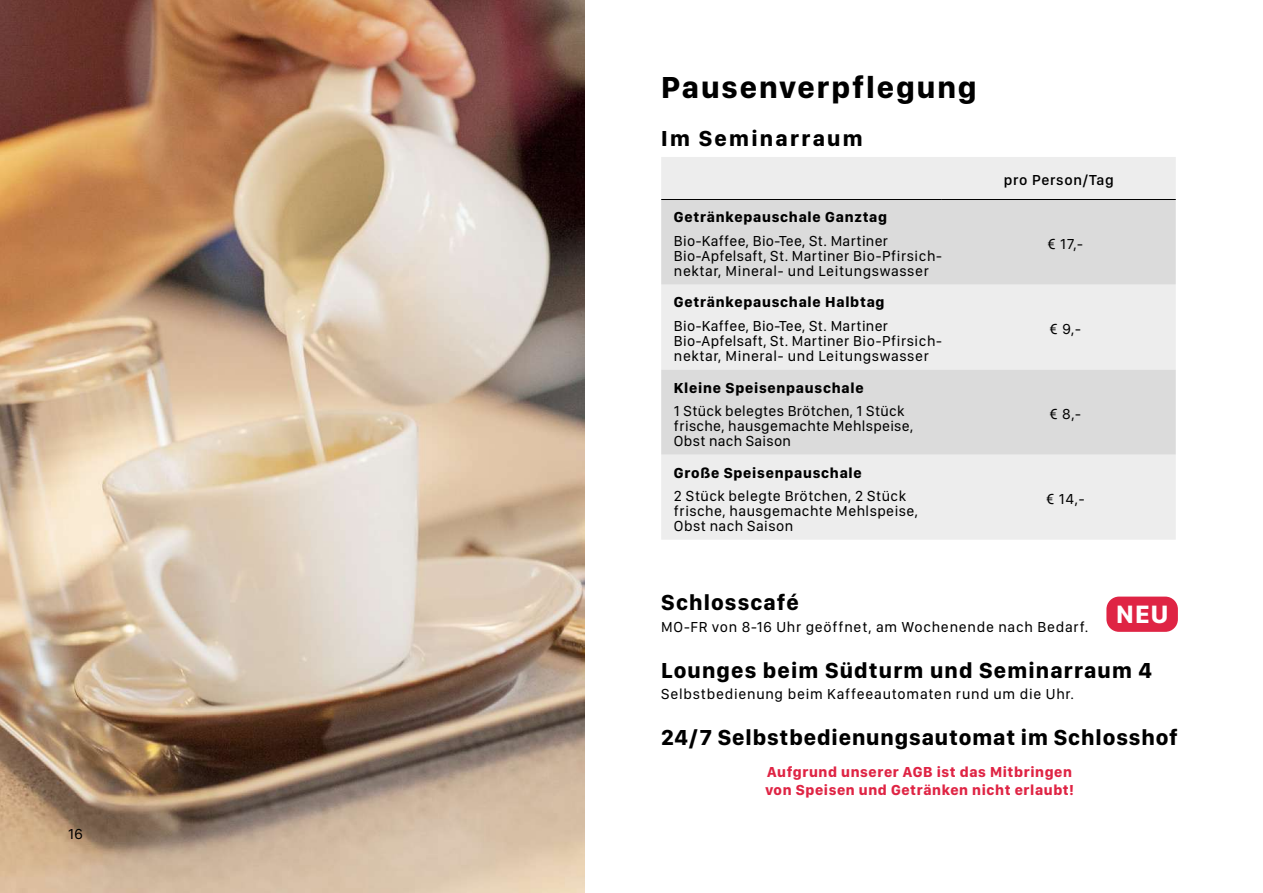
<style>
.page{position:relative;width:1263px;height:893px;background:#fff}
.page>*{position:absolute;margin:0;border:0;box-sizing:border-box;transform-origin:0 0}
.t1{font:700 31.5px "SF Compact Display";letter-spacing:.06em;color:#000}
.t2{font:700 26.1px "SF Compact Display";color:#fff}
.t3{font:700 22.5px "SF Compact Display";letter-spacing:.05em;color:#000}
.t4{font:700 22.5px "SF Compact Display";letter-spacing:.1em;color:#000}
.t5{font:15px/15px "SF Compact Display";letter-spacing:.03em;color:#000}
.t6{font:15px "SF Compact Display";letter-spacing:.05em;color:#000}
.t7{font:700 15px "SF Compact Display";letter-spacing:.05em;color:#000}
.t8{font:700 15px/18px "SF Compact Display";letter-spacing:.04em;color:#df2444}
.t9{font:500 15px "SF Compact Display";letter-spacing:.05em;color:#000}
</style>
<div class="page">
<img style="left:0;top:0;width:585px;height:893px">
<div style="left:661px;top:157px;width:515px;height:383px;background:#ededed"></div>
<svg style="left:661px;top:200px;width:515px;height:255px;background:#e1e1e1"></svg>
<hr style="left:661px;top:199px;width:281px;height:1px;background:#000">
<hr style="left:942px;top:199px;width:234px;height:1px;background:#000">
<div style="left:1106px;top:597px;width:72px;height:35px;background:#df2444;border-radius:13px"></div>
<p class="t5" style="left:68px;top:826px;width:16px">16</p>
<h1 class="t1" style="left:661px;top:69px;width:317px">Pausenverpflegung</h1>
<h3 class="t4" style="left:661px;top:125px;width:203px">Im Seminarraum</h3>
<p class="t9" style="left:1004px;top:171px;width:112px">pro Person/Tag</p>
<p class="t7" style="left:674px;top:208px;width:215px">Getränkepauschale Ganztag</p>
<p class="t5" style="left:674px;top:233px;width:269px">Bio-Kaffee, Bio-Tee, St. Martiner<br>Bio-Apfelsaft, St. Martiner Bio-Pfirsich&shy;nektar, Mineral- und Leitungswasser</p>
<p class="t5" style="left:1047px;top:236px;width:37px">€ 17,-</p>
<p class="t7" style="left:674px;top:294px;width:212px">Getränkepauschale Halbtag</p>
<p class="t5" style="left:674px;top:318px;width:269px">Bio-Kaffee, Bio-Tee, St. Martiner<br>Bio-Apfelsaft, St. Martiner Bio-Pfirsich&shy;nektar, Mineral- und Leitungswasser</p>
<p class="t5" style="left:1049px;top:322px;width:33px">€ 9,-</p>
<p class="t7" style="left:674px;top:379px;width:191px">Kleine Speisenpauschale</p>
<p class="t5" style="left:674px;top:403px;width:241px">1 Stück belegtes Brötchen, 1 Stück frische, hausgemachte Mehlspeise,<br>Obst nach Saison</p>
<p class="t5" style="left:1049px;top:407px;width:33px">€ 8,-</p>
<p class="t7" style="left:674px;top:464px;width:189px">Große Speisenpauschale</p>
<p class="t5" style="left:674px;top:488px;width:246px">2 Stück belegte Brötchen, 2 Stück frische, hausgemachte Mehlspeise,<br>Obst nach Saison</p>
<p class="t5" style="left:1046px;top:492px;width:40px">€ 14,-</p>
<h3 class="t3" style="left:661px;top:589px;width:139px">Schlosscafé</h3>
<p class="t6" style="left:661px;top:618px;width:428px">MO-FR von 8-16 Uhr geöffnet, am Wochenende nach Bedarf.</p>
<h2 class="t2" style="left:1116px;top:599px;width:54px">NEU</h2>
<h3 class="t3" style="left:661px;top:657px;width:492px">Lounges beim Südturm und Seminarraum 4</h3>
<p class="t6" style="left:661px;top:685px;width:414px">Selbstbedienung beim Kaffeeautomaten rund um die Uhr.</p>
<h3 class="t3" style="left:661px;top:724px;width:518px">24/7 Selbstbedienungsautomat im Schlosshof</h3>
<p class="t8" style="left:765px;top:762px;width:310px">Aufgrund unserer AGB ist das Mitbringen von Speisen und Getränken nicht erlaubt!</p>
</div>
